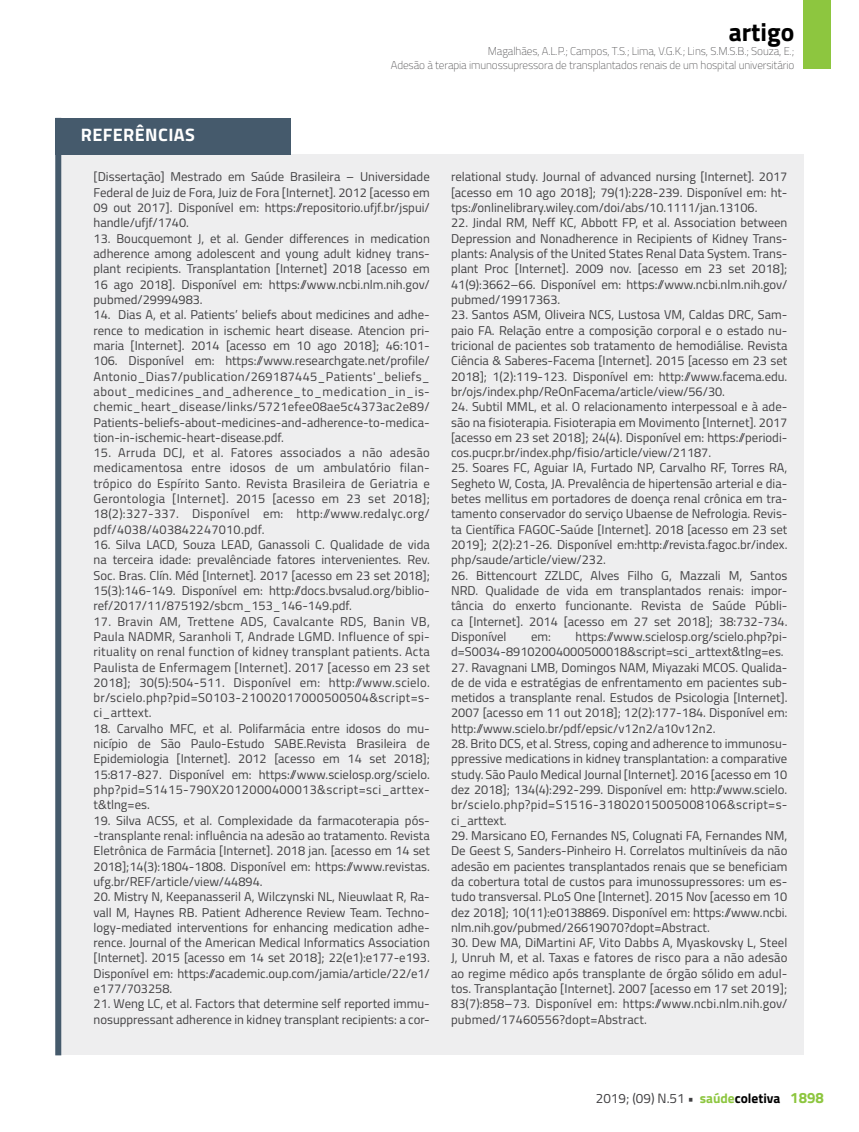
<style>
.page{position:relative;width:859px;height:1132px;background:#fff}
.page>*{position:absolute;margin:0;border:0;box-sizing:border-box;transform-origin:0 0}
.t1{font:700 25.5px "Titillium";color:#000}
.t2{font:700 18px "Titillium";letter-spacing:.025em;color:#fff}
.t3{font:13.5px "Titillium";color:#414042}
.t4{font:12.75px/15.3px "Titillium";color:#414042;text-align:justify}
.t5{font:100 11.25px/13.5px "Titillium";letter-spacing:-.01em;color:#414042;text-align:right}
.s1{font-weight:700}
.s2{font-weight:700;color:#8dc63f}
.s3{font-weight:700;color:#000}
.s4{font-weight:700;font-size:15px;color:#8dc63f}
</style>
<div class="page">
<div style="left:804px;top:0;width:27px;height:69px;background:#8dc63f"></div>
<div style="left:55px;top:154px;width:749px;height:900px;background:#eeeeef"></div>
<div style="left:55px;top:118px;width:236px;height:36px;background:#455a6c"></div>
<div style="left:55px;top:118px;width:6px;height:936px;background:#455a6c"></div>
<h1 class="t1" style="left:729px;top:12px;width:67px">artigo</h1>
<p class="t5" style="left:391px;top:44px;width:405px">Magalhães, A.L.P.; Campos, T.S.; Lima, V.G.K.; Lins, S.M.S.B.; Souza, E.;<br>Adesão à terapia imunossupressora de transplantados renais de um hospital universitário</p>
<h2 class="t2" style="left:81px;top:120px;width:116px">REFERÊNCIAS</h2>
<p class="t4" style="left:94px;top:169px;width:338px">[Dissertação] Mestrado em Saúde Brasileira – Universidade Federal de Juiz de Fora, Juiz de Fora [Internet]. 2012 [acesso em 09 out 2017]. Disponível em: https://repositorio.ufjf.br/jspui/ handle/ufjf/1740.</p>
<p class="t4" style="left:94px;top:230px;width:338px">13. Boucquemont J, et al. Gender differences in medication adherence among adolescent and young adult kidney trans&shy;plant recipients. Transplantation [Internet] 2018 [acesso em 16 ago 2018]. Disponível em: https://www.ncbi.nlm.nih.gov/ pubmed/29994983.</p>
<p class="t4" style="left:94px;top:306px;width:338px">14. Dias A, et al. Patients’ beliefs about medicines and adhe&shy;rence to medication in ischemic heart disease. Atencion pri&shy;maria [Internet]. 2014 [acesso em 10 ago 2018]; 46:101- 106. Disponível em: https://www.researchgate.net/profile/ Antonio_Dias7/publication/269187445_Patients'_beliefs_ about_medicines_and_adherence_to_medication_in_is&shy;chemic_heart_disease/links/5721efee08ae5c4373ac2e89/ Patients-beliefs-about-medicines-and-adherence-to-medica&shy;tion-in-ischemic-heart-disease.pdf.</p>
<p class="t4" style="left:94px;top:444px;width:338px">15. Arruda DCJ, et al. Fatores associados a não adesão medicamentosa entre idosos de um ambulatório filan&shy;trópico do Espírito Santo. Revista Brasileira de Geriatria e Gerontologia [Internet]. 2015 [acesso em 23 set 2018]; 18(2):327-337. Disponível em: http://www.redalyc.org/ pdf/4038/403842247010.pdf.</p>
<p class="t4" style="left:94px;top:536px;width:338px">16. Silva LACD, Souza LEAD, Ganassoli C. Qualidade de vida na terceira idade: prevalênciade fatores intervenientes. Rev.<br>Soc. Bras. Clín. Méd [Internet]. 2017 [acesso em 23 set 2018]; 15(3):146-149. Disponível em: http://docs.bvsalud.org/biblio&shy;ref/2017/11/875192/sbcm_153_146-149.pdf.</p>
<p class="t4" style="left:94px;top:612px;width:338px">17. Bravin AM, Trettene ADS, Cavalcante RDS, Banin VB, Paula NADMR, Saranholi T, Andrade LGMD. Influence of spi&shy;rituality on renal function of kidney transplant patients. Acta Paulista de Enfermagem [Internet]. 2017 [acesso em 23 set 2018]; 30(5):504-511. Disponível em: http://www.scielo. br/scielo.php?pid=S0103-21002017000500504&amp;script=s&shy;ci_arttext.</p>
<p class="t4" style="left:94px;top:719px;width:338px">18. Carvalho MFC, et al. Polifarmácia entre idosos do mu&shy;nicípio de São Paulo-Estudo SABE.Revista Brasileira de Epidemiologia [Internet]. 2012 [acesso em 14 set 2018]; 15:817-827. Disponível em: https://www.scielosp.org/scielo. php?pid=S1415-790X2012000400013&amp;script=sci_arttex&shy;t&amp;tlng=es.</p>
<p class="t4" style="left:94px;top:811px;width:338px">19. Silva ACSS, et al. Complexidade da farmacoterapia pós--transplante renal: influência na adesão ao tratamento. Revista Eletrônica de Farmácia [Internet]. 2018 jan. [acesso em 14 set 2018];14(3):1804-1808. Disponível em: https://www.revistas. ufg.br/REF/article/view/44894.</p>
<p class="t4" style="left:94px;top:888px;width:338px">20. Mistry N, Keepanasseril A, Wilczynski NL, Nieuwlaat R, Ra&shy;vall M, Haynes RB. Patient Adherence Review Team. Techno&shy;logy-mediated interventions for enhancing medication adhe&shy;rence. Journal of the American Medical Informatics Association [Internet]. 2015 [acesso em 14 set 2018]; 22(e1):e177-e193.<br>Disponível em: https://academic.oup.com/jamia/article/22/e1/ e177/703258.</p>
<p class="t4" style="left:94px;top:995px;width:338px">21. Weng LC, et al. Factors that determine self‐reported immu&shy;nosuppressant adherence in kidney transplant recipients: a cor-</p>
<p class="t4" style="left:451px;top:169px;width:338px">relational study. Journal of advanced nursing [Internet]. 2017 [acesso em 10 ago 2018]; 79(1):228-239. Disponível em: ht&shy;tps://onlinelibrary.wiley.com/doi/abs/10.1111/jan.13106.</p>
<p class="t4" style="left:451px;top:215px;width:338px">22. Jindal RM, Neff KC, Abbott FP, et al. Association between Depression and Nonadherence in Recipients of Kidney Trans&shy;plants: Analysis of the United States Renal Data System. Trans&shy;plant Proc [Internet]. 2009 nov. [acesso em 23 set 2018]; 41(9):3662–66. Disponível em: https://www.ncbi.nlm.nih.gov/ pubmed/19917363.</p>
<p class="t4" style="left:451px;top:306px;width:338px">23. Santos ASM, Oliveira NCS, Lustosa VM, Caldas DRC, Sam&shy;paio FA. Relação entre a composição corporal e o estado nu&shy;tricional de pacientes sob tratamento de hemodiálise. Revista Ciência &amp; Saberes-Facema [Internet]. 2015 [acesso em 23 set 2018]; 1(2):119-123. Disponível em: http://www.facema.edu. br/ojs/index.php/ReOnFacema/article/view/56/30.</p>
<p class="t4" style="left:451px;top:398px;width:338px">24. Subtil MML, et al. O relacionamento interpessoal e à ade&shy;são na fisioterapia. Fisioterapia em Movimento [Internet]. 2017 [acesso em 23 set 2018]; 24(4). Disponível em: https://periodi&shy;cos.pucpr.br/index.php/fisio/article/view/21187.</p>
<p class="t4" style="left:451px;top:459px;width:338px">25. Soares FC, Aguiar IA, Furtado NP, Carvalho RF, Torres RA, Segheto W, Costa, JA. Prevalência de hipertensão arterial e dia&shy;betes mellitus em portadores de doença renal crônica em tra&shy;tamento conservador do serviço Ubaense de Nefrologia. Revis&shy;ta Científica FAGOC-Saúde [Internet]. 2018 [acesso em 23 set 2019]; 2(2):21-26. Disponível em:http://revista.fagoc.br/index. php/saude/article/view/232.</p>
<p class="t4" style="left:451px;top:566px;width:338px">26. Bittencourt ZZLDC, Alves Filho G, Mazzali M, Santos NRD. Qualidade de vida em transplantados renais: impor&shy;tância do enxerto funcionante. Revista de Saúde Públi&shy;ca [Internet]. 2014 [acesso em 27 set 2018]; 38:732-734.<br>Disponível</p>
<p class="t4" style="left:451px;top:628px;width:338px;text-align:right">https://www.scielosp.org/scielo.php?pi&shy;d=S0034-89102004000500018&amp;script=sci_arttext&amp;tlng=es.</p>
<p class="t4" style="left:451px;top:658px;width:338px">27. Ravagnani LMB, Domingos NAM, Miyazaki MCOS. Qualida&shy;de de vida e estratégias de enfrentamento em pacientes sub&shy;metidos a transplante renal. Estudos de Psicologia [Internet].<br>2007 [acesso em 11 out 2018]; 12(2):177-184. Disponível em: http://www.scielo.br/pdf/epsic/v12n2/a10v12n2.</p>
<p class="t4" style="left:451px;top:735px;width:338px">28. Brito DCS, et al. Stress, coping and adherence to immunosu&shy;ppressive medications in kidney transplantation: a comparative study. São Paulo Medical Journal [Internet]. 2016 [acesso em 10 dez 2018]; 134(4):292-299. Disponível em: http://www.scielo. br/scielo.php?pid=S1516-31802015005008106&amp;script=s&shy;ci_arttext.</p>
<p class="t4" style="left:451px;top:827px;width:338px">29. Marsicano EO, Fernandes NS, Colugnati FA, Fernandes NM, De Geest S, Sanders-Pinheiro H. Correlatos multiníveis da não adesão em pacientes transplantados renais que se beneficiam da cobertura total de custos para imunossupressores: um es&shy;tudo transversal. PLoS One [Internet]. 2015 Nov [acesso em 10 dez 2018]; 10(11):e0138869. Disponível em: https://www.ncbi. nlm.nih.gov/pubmed/26619070?dopt=Abstract.</p>
<p class="t4" style="left:451px;top:934px;width:338px">30. Dew MA, DiMartini AF, Vito Dabbs A, Myaskovsky L, Steel J, Unruh M, et al. Taxas e fatores de risco para a não adesão ao regime médico após transplante de órgão sólido em adul&shy;tos. Transplantação [Internet]. 2007 [acesso em 17 set 2019]; 83(7):858–73. Disponível em: https://www.ncbi.nlm.nih.gov/ pubmed/17460556?dopt=Abstract.</p>
<p class="t4" style="left:531px;top:628px;width:21px">em:</p>
<p class="t3" style="left:596px;top:1087px;width:230px">2019; (09) N.51 <span class="s1">•</span> <span class="s2">saúde</span><span class="s3">coletiva</span> <span class="s4">1898</span></p>
</div>
